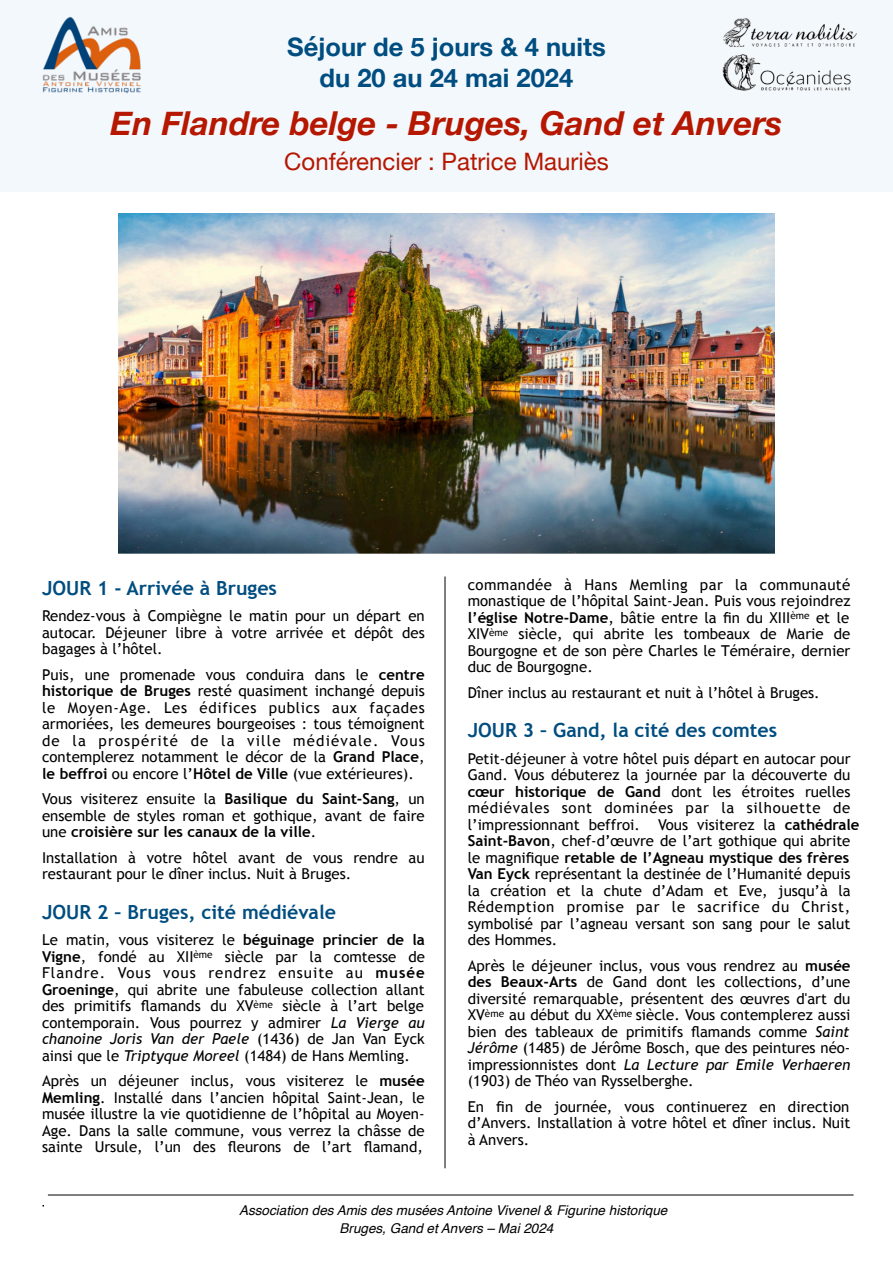
<style>
.page{position:relative;width:893px;height:1263px;background:#fff}
.page>*{position:absolute;margin:0;border:0;box-sizing:border-box;transform-origin:0 0}
.t1{font:italic 700 33px "Helvetica Neue";color:#b51700}
.t2{font:700 25.5px/31.5px "Helvetica Neue";color:#004d80;text-align:center}
.t3{font:24px "Helvetica Neue";color:#b51700}
.t4{font:700 19.5px "Trebuchet MS";color:#004d80}
.t5{font:15px/16.5px "Trebuchet MS";color:#000;text-align:justify}
.t6{font:italic 13.5px/17.5px "Helvetica";color:#000}
.s1{font-weight:700}
.s2{font-style:italic}
</style>
<div class="page">
<hr style="left:48px;top:1194px;width:806px;height:1px;background:#000">
<div style="left:0;top:0;width:893px;height:191px;background:#f3f8fd"></div>
<img style="left:42px;top:16px;width:99px;height:78px">
<img style="left:722px;top:18px;width:135px;height:73px">
<hr style="left:445px;top:576px;width:1px;height:592px;background:#000">
<img style="left:119px;top:214px;width:655px;height:340px">
<h2 class="t2" style="left:287px;top:30px;width:320px">Séjour de 5 jours &amp; 4 nuits du 20 au 24 mai 2024</h2>
<h1 class="t1" style="left:111px;top:103px;width:673px">En Flandre belge - Bruges, Gand et Anvers</h1>
<h3 class="t3" style="left:284px;top:147px;width:326px">Conférencier : Patrice Mauriès</h3>
<h3 class="t4" style="left:42px;top:580px;width:236px">JOUR 1 - Arrivée à Bruges</h3>
<p class="t5" style="left:42px;top:609px;width:384px">Rendez-vous à Compiègne le matin pour un départ en autocar. Déjeuner libre à votre arrivée et dépôt des bagages à l’hôtel.</p>
<p class="t5" style="left:42px;top:667px;width:384px">Puis, une promenade vous conduira dans le <span class="s1">centre historique de Bruges</span> resté quasiment inchangé depuis le Moyen-Age. Les édifices publics aux façades armoriées, les demeures bourgeoises : tous témoignent de la prospérité de la ville médiévale. Vous contemplerez notamment le décor de la <span class="s1">Grand Place</span>, <span class="s1">le beffroi</span> ou encore l’<span class="s1">Hôtel de Ville</span> (vue extérieures).</p>
<p class="t5" style="left:42px;top:792px;width:384px">Vous visiterez ensuite la <span class="s1">Basilique du Saint-Sang</span>, un ensemble de styles roman et gothique, avant de faire une <span class="s1">croisière sur les canaux de la ville</span>.</p>
<p class="t5" style="left:42px;top:850px;width:384px">Installation à votre hôtel avant de vous rendre au restaurant pour le dîner inclus. Nuit à Bruges.</p>
<h3 class="t4" style="left:42px;top:904px;width:295px">JOUR 2 – Bruges, cité médiévale</h3>
<p class="t5" style="left:42px;top:933px;width:384px">Le matin, vous visiterez le <span class="s1">béguinage princier de la Vigne</span>, fondé au XII<sup>ème</sup> siècle par la comtesse de Flandre. Vous vous rendrez ensuite au <span class="s1">musée Groeninge</span>, qui abrite une fabuleuse collection allant des primitifs flamands du XV<sup>ème</sup> siècle à l’art belge contemporain. Vous pourrez y admirer <span class="s2">La Vierge au chanoine Joris Van der Paele</span> (1436) de Jan Van Eyck ainsi que le <span class="s2">Triptyque Moreel</span> (1484) de Hans Memling.</p>
<p class="t5" style="left:42px;top:1074px;width:384px">Après un déjeuner inclus, vous visiterez le <span class="s1">musée Memling</span>. Installé dans l’ancien hôpital Saint-Jean, le musée illustre la vie quotidienne de l’hôpital au Moyen-Age. Dans la salle commune, vous verrez la châsse de sainte Ursule, l’un des fleurons de l’art flamand,</p>
<p class="t5" style="left:468px;top:577px;width:384px">commandée à Hans Memling par la communauté monastique de l’hôpital Saint-Jean. Puis vous rejoindrez <span class="s1">l’église Notre-Dame</span>, bâtie entre la fin du XIII<sup>ème</sup> et le XIV<sup>ème</sup> siècle, qui abrite les tombeaux de Marie de Bourgogne et de son père Charles le Téméraire, dernier duc de Bourgogne.</p>
<p class="t5" style="left:468px;top:685px;width:354px">Dîner inclus au restaurant et nuit à l’hôtel à Bruges.</p>
<h3 class="t4" style="left:468px;top:723px;width:311px">JOUR 3 – Gand, la cité des comtes</h3>
<p class="t5" style="left:468px;top:751px;width:393px;text-align:left">Petit-déjeuner à votre hôtel puis départ en autocar pour Gand. Vous débuterez la journée par la découverte du <span class="s1">cœur historique de Gand</span> dont les étroites ruelles médiévales sont dominées par la silhouette de l’impressionnant beffroi. Vous visiterez la <span class="s1">cathédrale Saint-Bavon</span>, chef-d’œuvre de l’art gothique qui abrite le magnifique <span class="s1">retable de l’Agneau mystique des frères Van Eyck</span> représentant la destinée de l’Humanité depuis la création et la chute d’Adam et Eve, jusqu’à la Rédemption promise par le sacrifice du Christ, symbolisé par l’agneau versant son sang pour le salut des Hommes.</p>
<p class="t5" style="left:468px;top:958px;width:384px">Après le déjeuner inclus, vous vous rendrez au <span class="s1">musée des Beaux-Arts</span> de Gand dont les collections, d’une diversité remarquable, présentent des œuvres d'art du XV<sup>ème</sup> au début du XX<sup>ème</sup> siècle. Vous contemplerez aussi bien des tableaux de primitifs flamands comme <span class="s2">Saint Jérôme</span> (1485) de Jérôme Bosch, que des peintures néo&shy;impressionnistes dont <span class="s2">La Lecture par Emile Verhaeren </span>(1903) de Théo van Rysselberghe.</p>
<p class="t5" style="left:468px;top:1099px;width:384px">En fin de journée, vous continuerez en direction d’Anvers. Installation à votre hôtel et dîner inclus. Nuit à Anvers.</p>
<p class="t6" style="left:340px;top:1203px;width:329px;text-indent:-100px">Association des Amis des musées Antoine Vivenel &amp; Figurine historique<br>Bruges, Gand et Anvers – Mai 2024</p>
</div>
